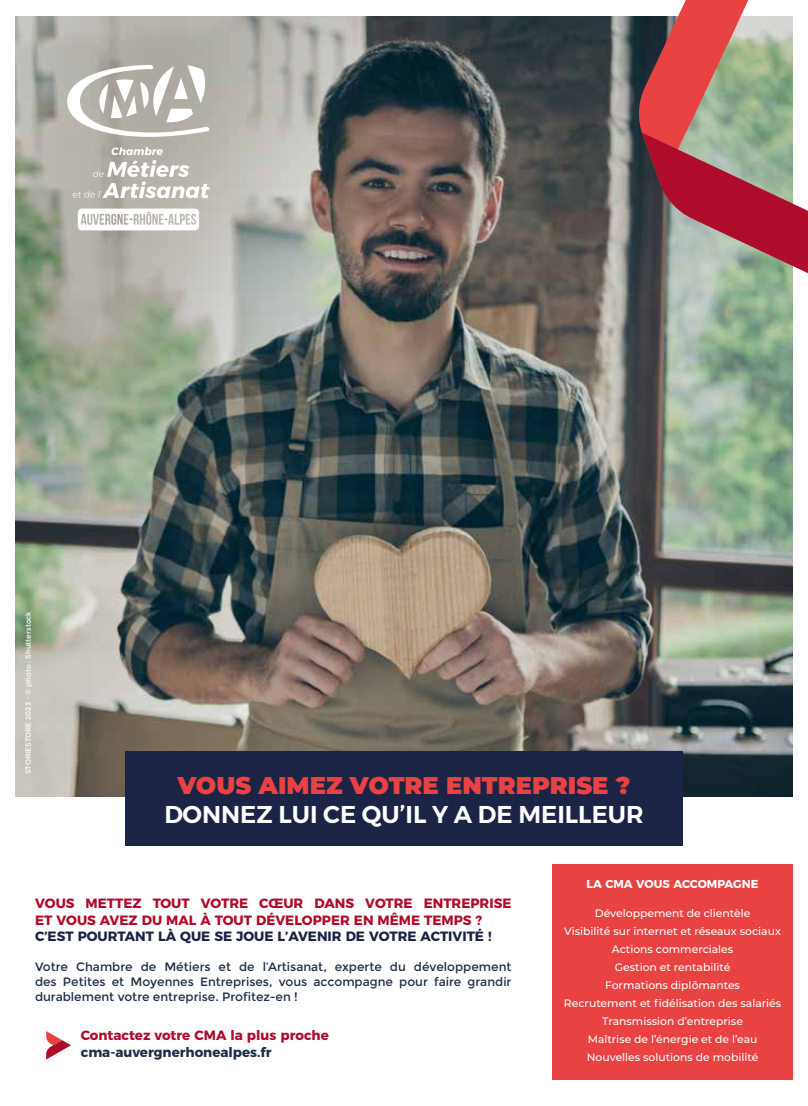
<style>
.page{position:relative;width:808px;height:1106px;background:#fff}
.page>*{position:absolute;margin:0;border:0;box-sizing:border-box;transform-origin:0 0}
.t1{font:600 24.15px "Montserrat";color:#fff}
.t2{font:900 24.15px "Montserrat";color:#e84242}
.t3{font:700 13.5px/16.2px "Montserrat";color:#af0b2b}
.t4{font:700 13.5px "Montserrat";color:#1c2445}
.t5{font:700 13.5px "Montserrat";color:#1e2f48}
.t6{font:12.15px/14.5px "Montserrat";color:#1e2f48;text-align:justify}
.t7{font:700 11.55px "Montserrat";color:#fff}
.t8{font:500 10.8px/18px "Montserrat";color:#fff;text-align:center}
.t9{font:7.2px "Montserrat";color:#fff}
</style>
<div class="page">
<img style="left:15px;top:16px;width:778px;height:780px">
<svg style="left:78px;top:208px;width:121px;height:22px"></svg>
<svg style="left:73px;top:147px;width:137px;height:51px"></svg>
<svg style="left:67px;top:65px;width:142px;height:72px"></svg>
<svg style="left:637px;top:0;width:171px;height:324px;background:#a9807a"></svg>
<div style="left:125px;top:750px;width:558px;height:95px;background:#1c2445"></div>
<div style="left:552px;top:864px;width:241px;height:215px;background:#e84242"></div>
<svg style="left:46px;top:1031px;width:25px;height:28px"></svg>
<p class="t9" style="left:24px;top:774px;width:164px;rotate:-90deg">STORIESTORE 2023 - © photo : Shutterstock</p>
<h1 class="t2" style="left:177px;top:767px;width:454px">VOUS AIMEZ VOTRE ENTREPRISE ?</h1>
<h1 class="t1" style="left:164px;top:795px;width:481px">DONNEZ LUI CE QU’IL Y A DE MEILLEUR</h1>
<p class="t3" style="left:35px;top:894px;width:478px">VOUS METTEZ TOUT VOTRE CŒUR DANS VOTRE ENTREPRISE<br>ET VOUS AVEZ DU MAL À TOUT DÉVELOPPER EN MÊME TEMPS ?</p>
<p class="t4" style="left:35px;top:924px;width:458px">C’EST POURTANT LÀ QUE SE JOUE L’AVENIR DE VOTRE ACTIVITÉ !</p>
<p class="t6" style="left:35px;top:960px;width:478px">Votre Chambre de Métiers et de l’Artisanat, experte du développement des Petites et Moyennes Entreprises, vous accompagne pour faire grandir durablement votre entreprise. Profitez-en !</p>
<p class="t3" style="left:81px;top:1026px;width:250px">Contactez votre CMA la plus proche</p>
<p class="t5" style="left:81px;top:1040px;width:192px">cma-auvergnerhonealpes.fr</p>
<p class="t7" style="left:586px;top:874px;width:174px">LA CMA VOUS ACCOMPAGNE</p>
<p class="t8" style="left:564px;top:904px;width:219px">Développement de clientèle<br>Visibilité sur internet et réseaux sociaux<br>Actions commerciales<br>Gestion et rentabilité<br>Formations diplômantes<br>Recrutement et fidélisation des salariés<br>Transmission d’entreprise<br>Maîtrise de l’énergie et de l’eau<br>Nouvelles solutions de mobilité</p>
</div>
